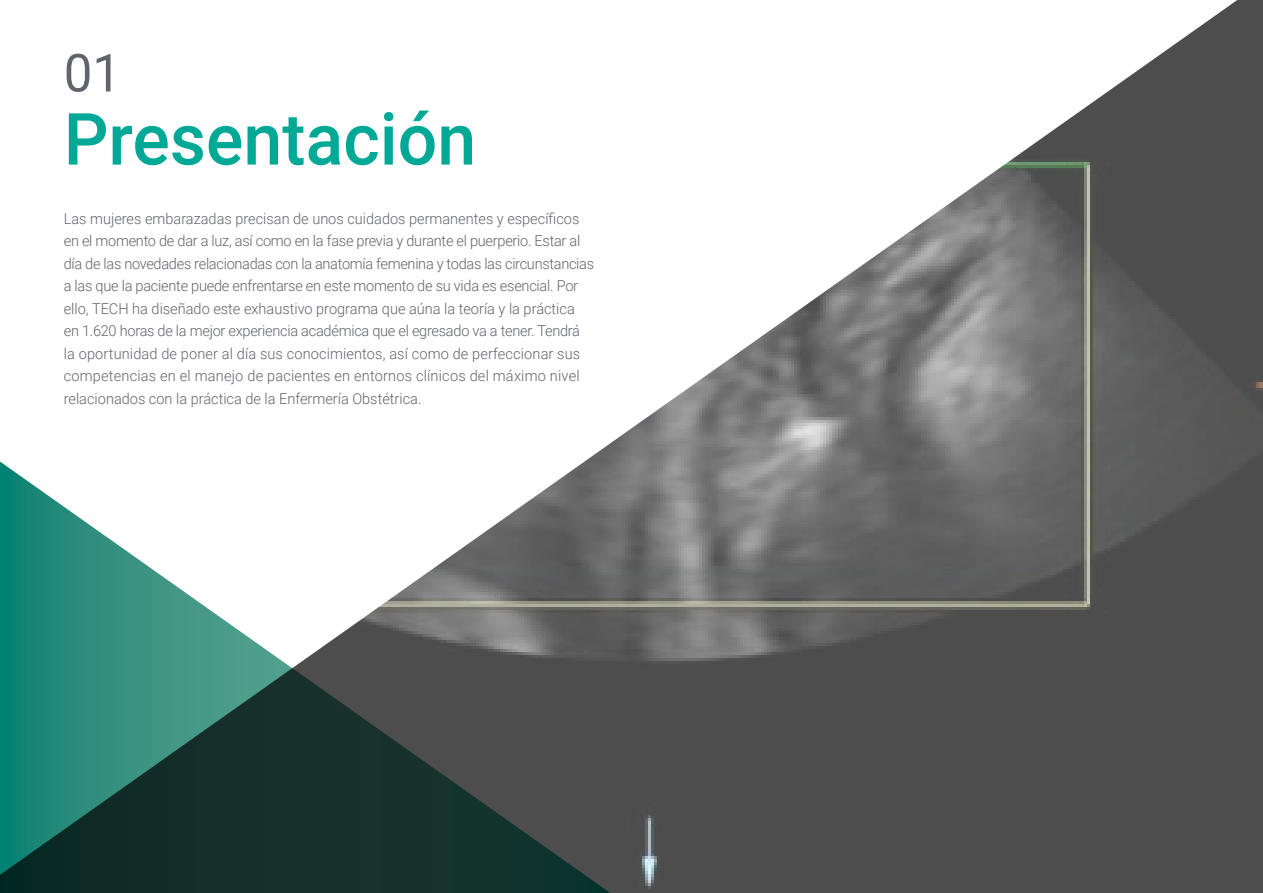
<style>
.page{position:relative;width:1263px;height:893px;background:#fff}
.page>*{position:absolute;margin:0;border:0;box-sizing:border-box;transform-origin:0 0}
.t1{font:500 72px "Roboto";color:#00a996}
.t2{font:52.5px "Roboto";color:#61646a}
.t3{font:300 15px/22.5px "Roboto";color:#61646a}
</style>
<div class="page">
<img style="left:606px;top:0;width:657px;height:893px">
<svg style="left:0;top:446px;width:640px;height:447px"></svg>
<h2 class="t2" style="left:64px;top:36px;width:59px">01</h2>
<h1 class="t1" style="left:64px;top:89px;width:414px">Presentación</h1>
<p class="t3" style="left:64px;top:207px;width:532px">Las mujeres embarazadas precisan de unos cuidados permanentes y específicos en el momento de dar a luz, así como en la fase previa y durante el puerperio. Estar al día de las novedades relacionadas con la anatomía femenina y todas las circunstancias a las que la paciente puede enfrentarse en este momento de su vida es esencial. Por ello, TECH ha diseñado este exhaustivo programa que aúna la teoría y la práctica<br>en 1.620 horas de la mejor experiencia académica que el egresado va a tener. Tendrá la oportunidad de poner al día sus conocimientos, así como de perfeccionar sus competencias en el manejo de pacientes en entornos clínicos del máximo nivel relacionados con la práctica de la Enfermería Obstétrica.</p>
</div>
